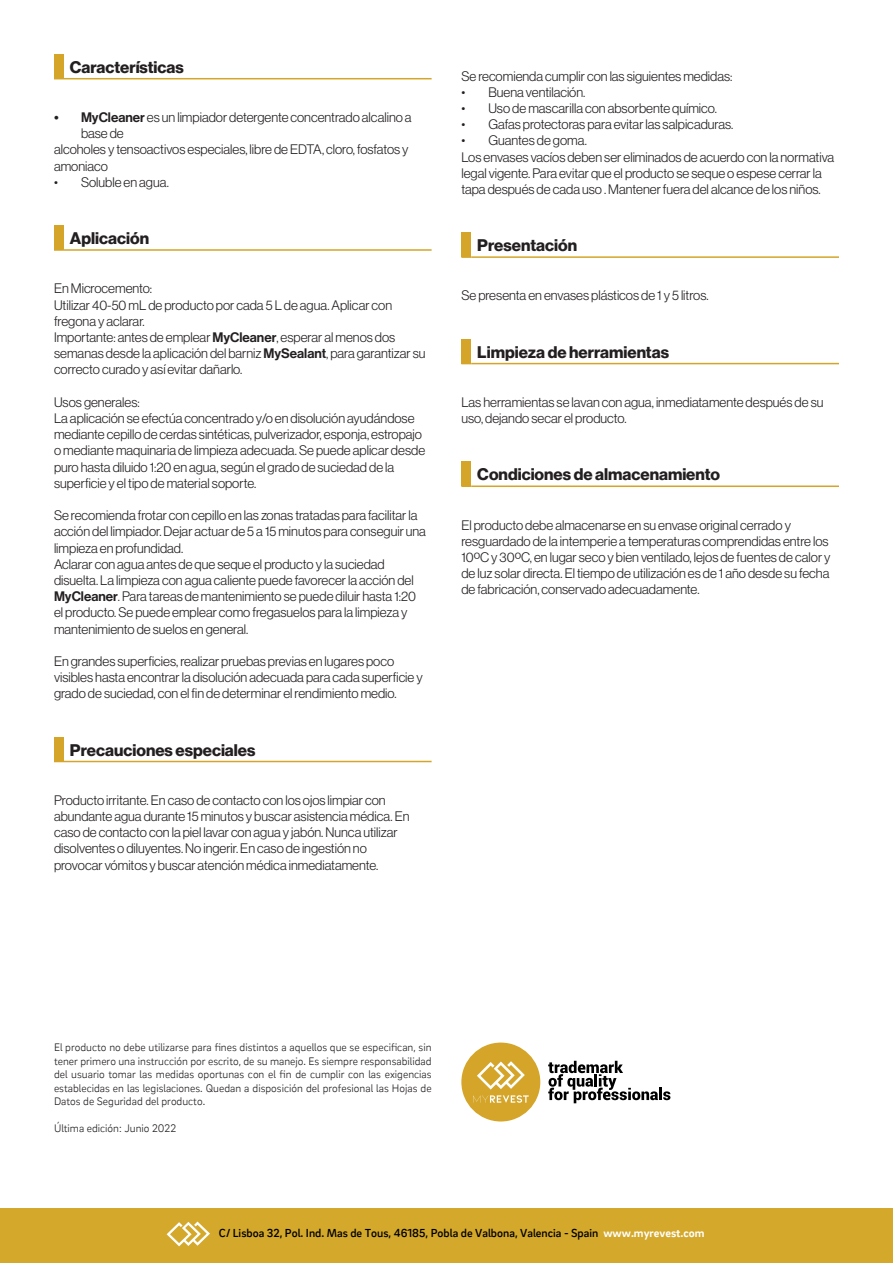
<style>
.page{position:relative;width:893px;height:1263px;background:#fff}
.page>*{position:absolute;margin:0;border:0;box-sizing:border-box;transform-origin:0 0}
.t1{font:16.5px "N Haas Grotesk DS Pro 75 Bd";color:#231f20}
.t2{font:13.5px/16.2px "N Haas Grotesk DS Pro 45 Lt";color:#231f20}
.t3{font:500 12px "Brix Sans";color:#000001}
.t4{font:300 11.25px/13.5px "Brix Sans";color:#231f20;text-align:justify}
.s1{font-family:"N Haas Grotesk DS Pro 65 Md"}
.s2{font-weight:700;color:#fff}
</style>
<div class="page">
<div style="left:0;top:1209px;width:893px;height:54px;background:#d4a82a"></div>
<svg style="left:167px;top:1221px;width:43px;height:25px"></svg>
<div style="left:54px;top:54px;width:10px;height:25px;background:#d4a529"></div>
<hr style="left:64px;top:78px;width:368px;height:1px;background:#d4a529">
<div style="left:54px;top:225px;width:10px;height:25px;background:#d4a529"></div>
<hr style="left:64px;top:249px;width:368px;height:2px;background:#d4a529">
<div style="left:54px;top:737px;width:10px;height:24px;background:#d4a529"></div>
<hr style="left:64px;top:761px;width:368px;height:1px;background:#d4a529">
<div style="left:461px;top:1042px;width:79px;height:79px;background:#d4a529;border-radius:50%"></div>
<svg style="left:473px;top:1095px;width:56px;height:8px"></svg>
<svg style="left:477px;top:1061px;width:48px;height:28px"></svg>
<svg style="left:548px;top:1061px;width:122px;height:42px"></svg>
<div style="left:461px;top:232px;width:10px;height:25px;background:#d4a529"></div>
<hr style="left:471px;top:256px;width:368px;height:2px;background:#d4a529">
<div style="left:461px;top:339px;width:10px;height:25px;background:#d4a529"></div>
<hr style="left:471px;top:363px;width:368px;height:1px;background:#d4a529">
<div style="left:461px;top:462px;width:10px;height:24px;background:#d4a529"></div>
<hr style="left:471px;top:485px;width:368px;height:2px;background:#d4a529">
<p class="t1" style="left:70px;top:57px;width:115px">Características</p>
<p class="t2" style="left:81px;top:109px;width:332px;text-indent:-27px"><span class="s1">• MyCleaner</span> es un limpiador detergente concentrado alcalino a base de</p>
<p class="t2" style="left:54px;top:142px;width:356px">alcoholes y tensoactivos especiales, libre de EDTA, cloro, fosfatos y amoniaco</p>
<p class="t2" style="left:54px;top:174px;width:116px">• Soluble en agua.</p>
<p class="t1" style="left:70px;top:229px;width:81px">Aplicación</p>
<p class="t2" style="left:54px;top:280px;width:100px">En Microcemento:</p>
<p class="t2" style="left:54px;top:297px;width:340px">Utilizar 40-50 mL de producto por cada 5 L de agua. Aplicar con fregona y aclarar.</p>
<p class="t2" style="left:54px;top:329px;width:373px">Importante: antes de emplear <span class="s1">MyCleaner</span>, esperar al menos dos semanas desde la aplicación del barniz <span class="s1">MySealant</span>, para garantizar su correcto curado y así evitar dañarlo.</p>
<p class="t2" style="left:54px;top:394px;width:87px">Usos generales:</p>
<p class="t2" style="left:54px;top:410px;width:373px">La aplicación se efectúa concentrado y/o en disolución ayudándose mediante cepillo de cerdas sintéticas, pulverizador, esponja, estropajo o mediante maquinaria de limpieza adecuada. Se puede aplicar desde puro hasta diluido 1:20 en agua, según el grado de suciedad de la superficie y el tipo de material soporte.</p>
<p class="t2" style="left:54px;top:507px;width:374px">Se recomienda frotar con cepillo en las zonas tratadas para facilitar la acción del limpiador. Dejar actuar de 5 a 15 minutos para conseguir una limpieza en profundidad.</p>
<p class="t2" style="left:54px;top:556px;width:363px">Aclarar con agua antes de que seque el producto y la suciedad disuelta. La limpieza con agua caliente puede favorecer la acción del <span class="s1">MyCleaner</span>. Para tareas de mantenimiento se puede diluir hasta 1:20 el producto. Se puede emplear como fregasuelos para la limpieza y mantenimiento de suelos en general.</p>
<p class="t2" style="left:54px;top:653px;width:370px">En grandes superficies, realizar pruebas previas en lugares poco visibles hasta encontrar la disolución adecuada para cada superficie y grado de suciedad, con el fin de determinar el rendimiento medio.</p>
<p class="t1" style="left:70px;top:740px;width:187px">Precauciones especiales</p>
<p class="t2" style="left:54px;top:792px;width:357px">Producto irritante. En caso de contacto con los ojos limpiar con abundante agua durante 15 minutos y buscar asistencia médica. En caso de contacto con la piel lavar con agua y jabón. Nunca utilizar disolventes o diluyentes. No ingerir. En caso de ingestión no</p>
<p class="t2" style="left:54px;top:857px;width:326px">provocar vómitos y buscar atención médica inmediatamente.</p>
<p class="t2" style="left:461px;top:68px;width:273px">Se recomienda cumplir con las siguientes medidas:</p>
<p class="t2" style="left:461px;top:84px;width:126px">• Buena ventilación.</p>
<p class="t2" style="left:461px;top:100px;width:257px">• Uso de mascarilla con absorbente químico.</p>
<p class="t2" style="left:461px;top:116px;width:273px">• Gafas protectoras para evitar las salpicaduras.</p>
<p class="t2" style="left:461px;top:133px;width:127px">• Guantes de goma.</p>
<p class="t2" style="left:461px;top:149px;width:374px">Los envases vacíos deben ser eliminados de acuerdo con la normativa legal vigente. Para evitar que el producto se seque o espese cerrar la tapa después de cada uso . Mantener fuera del alcance de los niños.</p>
<p class="t1" style="left:477px;top:236px;width:101px">Presentación</p>
<p class="t2" style="left:461px;top:288px;width:249px">Se presenta en envases plásticos de 1 y 5 litros.</p>
<p class="t1" style="left:477px;top:342px;width:193px">Limpieza de herramientas</p>
<p class="t2" style="left:461px;top:394px;width:364px">Las herramientas se lavan con agua, inmediatamente después de su uso, dejando secar el producto.</p>
<p class="t1" style="left:477px;top:465px;width:244px">Condiciones de almacenamiento</p>
<p class="t2" style="left:461px;top:517px;width:371px">El producto debe almacenarse en su envase original cerrado y resguardado de la intemperie a temperaturas comprendidas entre los 10ºC y 30ºC, en lugar seco y bien ventilado, lejos de fuentes de calor y de luz solar directa. El tiempo de utilización es de 1 año desde su fecha de fabricación, conservado adecuadamente.</p>
<p class="t4" style="left:54px;top:1040px;width:379px">El producto no debe utilizarse para fines distintos a aquellos que se especifican, sin tener primero una instrucción por escrito, de su manejo. Es siempre responsabilidad del usuario tomar las medidas oportunas con el fin de cumplir con las exigencias establecidas en las legislaciones. Quedan a disposición del profesional las Hojas de Datos de Seguridad del producto.</p>
<p class="t4" style="left:54px;top:1121px;width:124px">Última edición: Junio 2022</p>
<p class="t3" style="left:219px;top:1225px;width:487px">C/ Lisboa 32, Pol. Ind. Mas de Tous, 46185, Pobla de Valbona, Valencia - Spain <span class="s2">www.myrevest.com</span></p>
</div>
